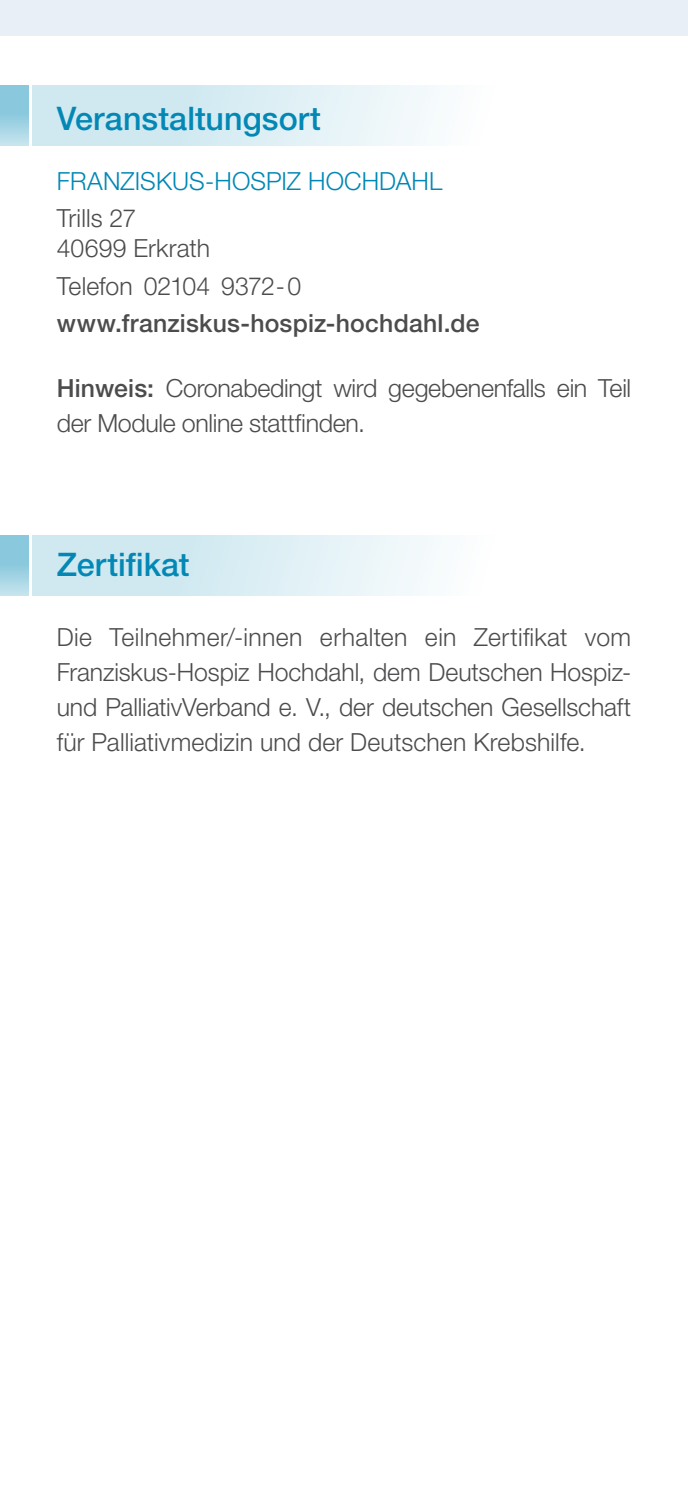
<style>
.page{position:relative;width:688px;height:1489px;background:#fff}
.page>*{position:absolute;margin:0;border:0;box-sizing:border-box;transform-origin:0 0}
.t1{font:500 32.5px "Helvetica Neue LT Pro";color:#0087b4}
.t2{font:300 25px/35px "Helvetica Neue LT Pro";letter-spacing:-.005em;color:#4c4c4e}
.t3{font:500 25px "Helvetica Neue LT Pro";letter-spacing:.01em;color:#4c4c4e}
.t4{font:300 25px "Helvetica Neue LT Pro";letter-spacing:.005em;color:#0087b4}
.s1{font-weight:500}
</style>
<div class="page">
<div style="left:0;top:0;width:687px;height:35px;background:#e8eff6"></div>
<svg style="left:0;top:85px;width:28px;height:60px;background:#99cfe1"></svg>
<div style="left:32px;top:85px;width:590px;height:60px;background:linear-gradient(to right,#c7e5ee,#fff)"></div>
<svg style="left:0;top:535px;width:28px;height:61px;background:#99cfe1"></svg>
<div style="left:32px;top:535px;width:590px;height:61px;background:linear-gradient(to right,#c7e4ee,#fff)"></div>
<h1 class="t1" style="left:57px;top:98px;width:266px">Veranstaltungsort</h1>
<p class="t4" style="left:57px;top:165px;width:387px">FRANZISKUS-HOSPIZ HOCHDAHL</p>
<p class="t2" style="left:57px;top:203px;width:155px;line-height:30px">Trills 27<br>40699 Erkrath</p>
<p class="t2" style="left:57px;top:268px;width:246px">Telefon 02104 9372-0</p>
<p class="t3" style="left:57px;top:308px;width:424px">www.franziskus-hospiz-hochdahl.de</p>
<p class="t2" style="left:57px;top:370px;width:576px"><span class="s1">Hinweis:</span> Coronabedingt wird gegebenenfalls ein Teil der Module online stattfinden.</p>
<h1 class="t1" style="left:57px;top:545px;width:134px">Zertifikat</h1>
<p class="t2" style="left:57px;top:619px;width:576px;text-align:justify">Die Teilnehmer/-innen erhalten ein Zertifikat vom Franziskus-Hospiz Hochdahl, dem Deutschen Hospiz&shy;und PalliativVerband e. V., der deutschen Gesellschaft für Palliativmedizin und der Deutschen Krebshilfe.</p>
</div>
